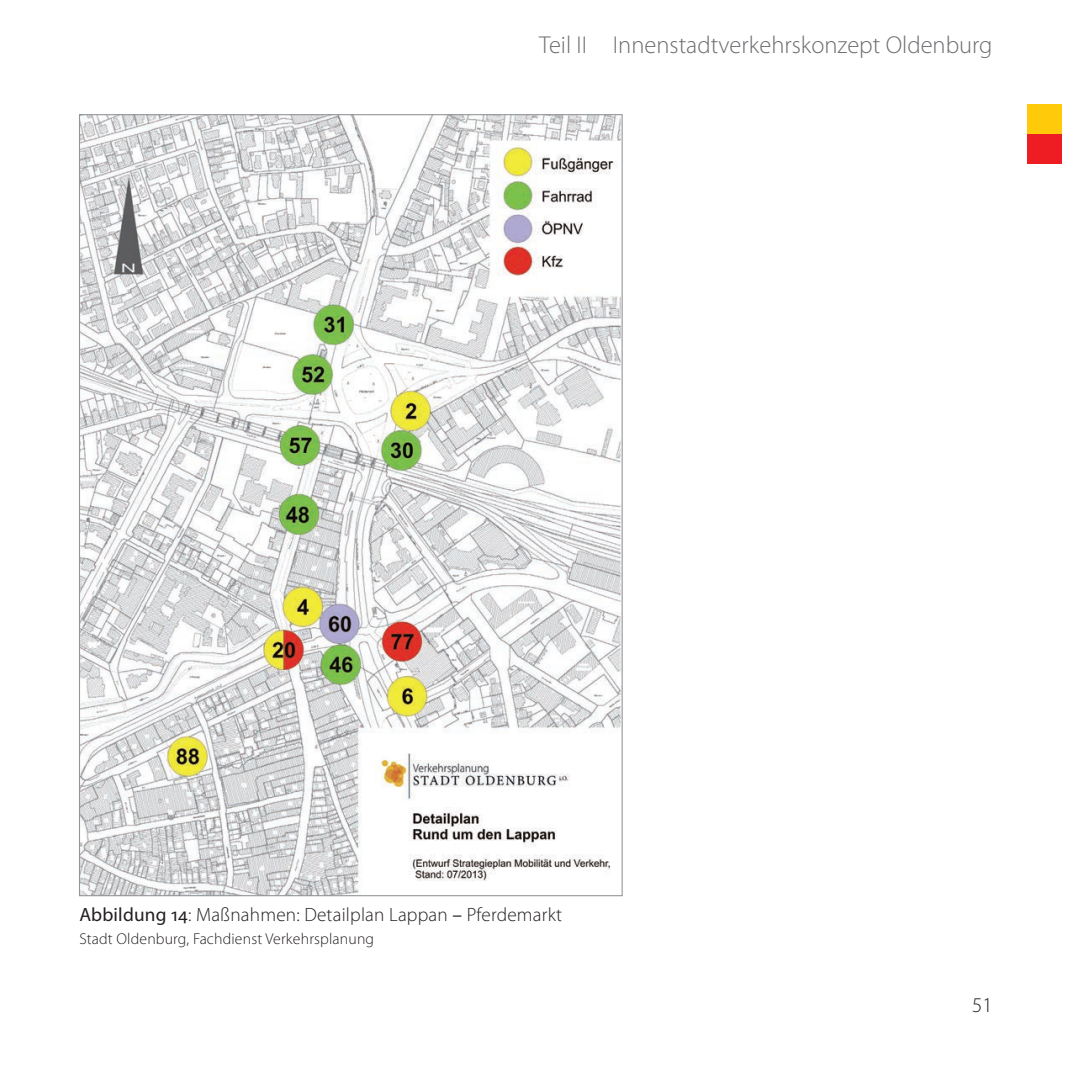
<style>
.page{position:relative;width:1072px;height:1072px;background:#fff}
.page>*{position:absolute;margin:0;border:0;box-sizing:border-box;transform-origin:0 0}
.t1{font:300 24.5px "Myriad Pro";color:#6c6d70}
.t2{font:300 21px "Myriad Pro";color:#231f20}
.t3{font:300 19.25px "Myriad Pro";letter-spacing:.01em;color:#231f20}
.t4{font:300 15.75px "Myriad Pro";letter-spacing:.01em;color:#231f20}
.s1{font-weight:400}
</style>
<div class="page">
<div style="left:1027px;top:134px;width:35px;height:30px;background:#ee1d23"></div>
<div style="left:1027px;top:104px;width:35px;height:30px;background:#feca0a"></div>
<img style="left:81px;top:116px;width:539px;height:778px">
<p class="t1" style="left:539px;top:30px;width:455px">Teil II Innenstadtverkehrskonzept Oldenburg</p>
<p class="t3" style="left:79px;top:903px;width:484px"><span class="s1">Abbildung 14</span>: Maßnahmen: Detailplan Lappan <span class="s1">–</span> Pferdemarkt</p>
<p class="t4" style="left:79px;top:929px;width:296px">Stadt Oldenburg, Fachdienst Verkehrsplanung</p>
<p class="t2" style="left:972px;top:992px;width:22px">51</p>
</div>
